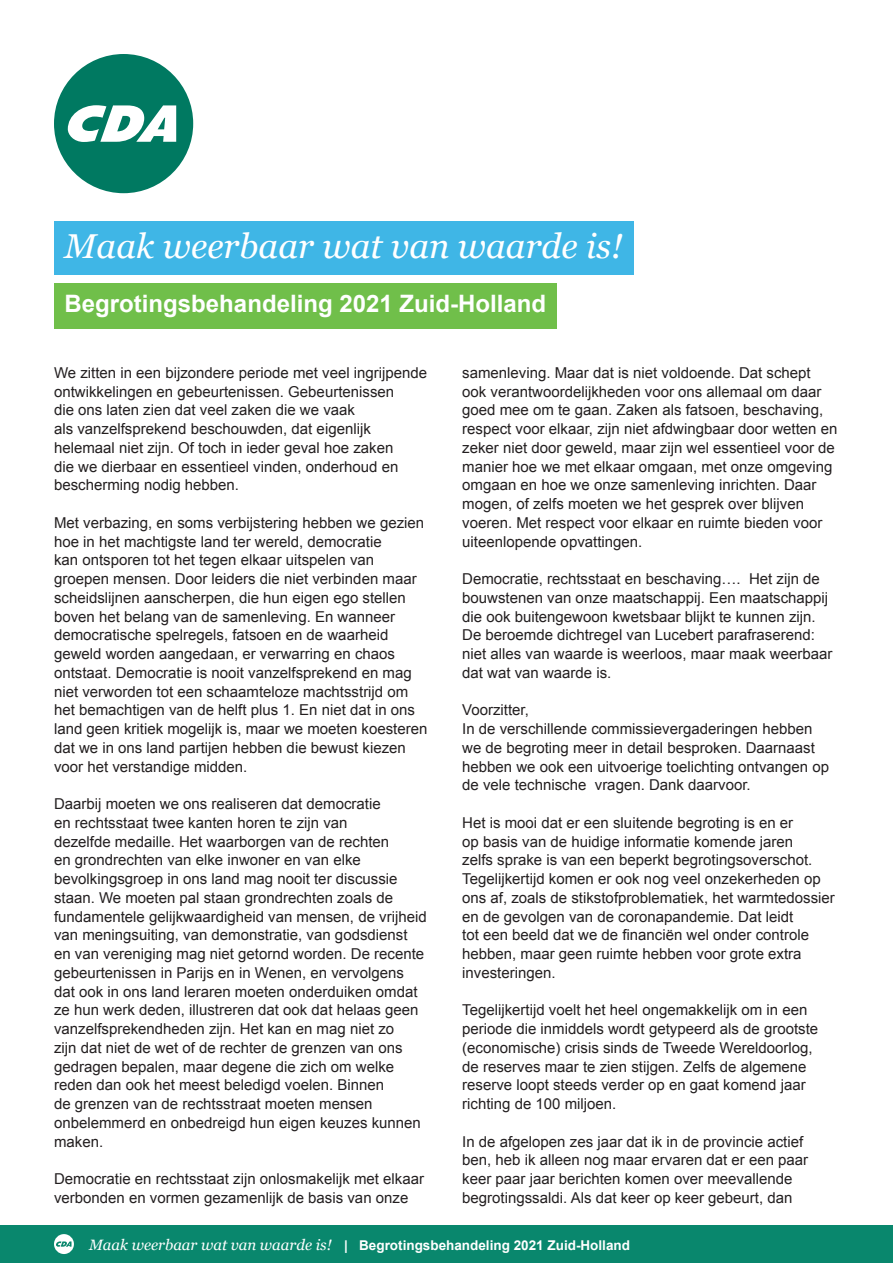
<style>
.page{position:relative;width:893px;height:1263px;background:#fff}
.page>*{position:absolute;margin:0;border:0;box-sizing:border-box;transform-origin:0 0}
.t1{font:italic 34.5px "Georgia";color:#fff}
.t2{font:700 24px "Arial";color:#fff}
.t3{font:15px/18.8px "Arial";color:#231f20}
.t4{font:700 13.5px "Arial";color:#fff}
.s1{font-family:"Georgia";font-weight:400;font-style:italic;font-size:15px}
</style>
<div class="page">
<div style="left:0;top:1225px;width:893px;height:38px;background:#09876d"></div>
<svg style="left:54px;top:1234px;width:20px;height:20px"></svg>
<svg style="left:54px;top:54px;width:139px;height:139px"></svg>
<div style="left:54px;top:221px;width:579px;height:54px;background:#3fb6e6"></div>
<div style="left:54px;top:284px;width:503px;height:45px;background:#70bf4a"></div>
<p class="t1" style="left:65px;top:221px;width:559px">Maak weerbaar wat van waarde is!</p>
<p class="t2" style="left:65px;top:287px;width:483px">Begrotingsbehandeling 2021 Zuid-Holland</p>
<p class="t3" style="left:54px;top:363px;width:375px">We zitten in een bijzondere periode met veel ingrijpende ontwikkelingen en gebeurtenissen. Gebeurtenissen<br>die ons laten zien dat veel zaken die we vaak<br>als vanzelfsprekend beschouwden, dat eigenlijk helemaal niet zijn. Of toch in ieder geval hoe zaken<br>die we dierbaar en essentieel vinden, onderhoud en bescherming nodig hebben.</p>
<p class="t3" style="left:54px;top:513px;width:375px">Met verbazing, en soms verbijstering hebben we gezien hoe in het machtigste land ter wereld, democratie<br>kan ontsporen tot het tegen elkaar uitspelen van groepen mensen. Door leiders die niet verbinden maar scheidslijnen aanscherpen, die hun eigen ego stellen boven het belang van de samenleving. En wanneer democratische spelregels, fatsoen en de waarheid geweld worden aangedaan, er verwarring en chaos ontstaat. Democratie is nooit vanzelfsprekend en mag niet verworden tot een schaamteloze machtsstrijd om het bemachtigen van de helft plus 1. En niet dat in ons land geen kritiek mogelijk is, maar we moeten koesteren dat we in ons land partijen hebben die bewust kiezen voor het verstandige midden.</p>
<p class="t3" style="left:54px;top:795px;width:374px">Daarbij moeten we ons realiseren dat democratie<br>en rechtsstaat twee kanten horen te zijn van<br>dezelfde medaille. Het waarborgen van de rechten<br>en grondrechten van elke inwoner en van elke bevolkingsgroep in ons land mag nooit ter discussie staan. We moeten pal staan grondrechten zoals de fundamentele gelijkwaardigheid van mensen, de vrijheid van meningsuiting, van demonstratie, van godsdienst en van vereniging mag niet getornd worden. De recente gebeurtenissen in Parijs en in Wenen, en vervolgens dat ook in ons land leraren moeten onderduiken omdat ze hun werk deden, illustreren dat ook dat helaas geen vanzelfsprekendheden zijn. Het kan en mag niet zo<br>zijn dat niet de wet of de rechter de grenzen van ons gedragen bepalen, maar degene die zich om welke reden dan ook het meest beledigd voelen. Binnen<br>de grenzen van de rechtsstraat moeten mensen onbelemmerd en onbedreigd hun eigen keuzes kunnen maken.</p>
<p class="t3" style="left:54px;top:1170px;width:372px">Democratie en rechtsstaat zijn onlosmakelijk met elkaar verbonden en vormen gezamenlijk de basis van onze</p>
<p class="t3" style="left:462px;top:363px;width:377px">samenleving. Maar dat is niet voldoende. Dat schept ook verantwoordelijkheden voor ons allemaal om daar goed mee om te gaan. Zaken als fatsoen, beschaving, respect voor elkaar, zijn niet afdwingbaar door wetten en zeker niet door geweld, maar zijn wel essentieel voor de manier hoe we met elkaar omgaan, met onze omgeving omgaan en hoe we onze samenleving inrichten. Daar mogen, of zelfs moeten we het gesprek over blijven voeren. Met respect voor elkaar en ruimte bieden voor uiteenlopende opvattingen.</p>
<p class="t3" style="left:462px;top:570px;width:368px">Democratie, rechtsstaat en beschaving…. Het zijn de bouwstenen van onze maatschappij. Een maatschappij die ook buitengewoon kwetsbaar blijkt te kunnen zijn.</p>
<p class="t3" style="left:462px;top:626px;width:372px">De beroemde dichtregel van Lucebert parafraserend: niet alles van waarde is weerloos, maar maak weerbaar dat wat van waarde is.</p>
<p class="t3" style="left:462px;top:701px;width:68px">Voorzitter,</p>
<p class="t3" style="left:462px;top:720px;width:368px">In de verschillende commissievergaderingen hebben we de begroting meer in detail besproken. Daarnaast hebben we ook een uitvoerige toelichting ontvangen op de vele technische vragen. Dank daarvoor.</p>
<p class="t3" style="left:462px;top:813px;width:374px">Het is mooi dat er een sluitende begroting is en er<br>op basis van de huidige informatie komende jaren<br>zelfs sprake is van een beperkt begrotingsoverschot.<br>Tegelijkertijd komen er ook nog veel onzekerheden op ons af, zoals de stikstofproblematiek, het warmtedossier en de gevolgen van de coronapandemie. Dat leidt<br>tot een beeld dat we de financiën wel onder controle hebben, maar geen ruimte hebben voor grote extra investeringen.</p>
<p class="t3" style="left:462px;top:1001px;width:357px">Tegelijkertijd voelt het heel ongemakkelijk om in een periode die inmiddels wordt getypeerd als de grootste (economische) crisis sinds de Tweede Wereldoorlog, de reserves maar te zien stijgen. Zelfs de algemene reserve loopt steeds verder op en gaat komend jaar richting de 100 miljoen.</p>
<p class="t3" style="left:462px;top:1132px;width:348px">In de afgelopen zes jaar dat ik in de provincie actief ben, heb ik alleen nog maar ervaren dat er een paar keer paar jaar berichten komen over meevallende begrotingssaldi. Als dat keer op keer gebeurt, dan</p>
<p class="t4" style="left:89px;top:1236px;width:542px"><span class="s1">Maak weerbaar wat van waarde is!</span> | Begrotingsbehandeling 2021 Zuid-Holland</p>
</div>
